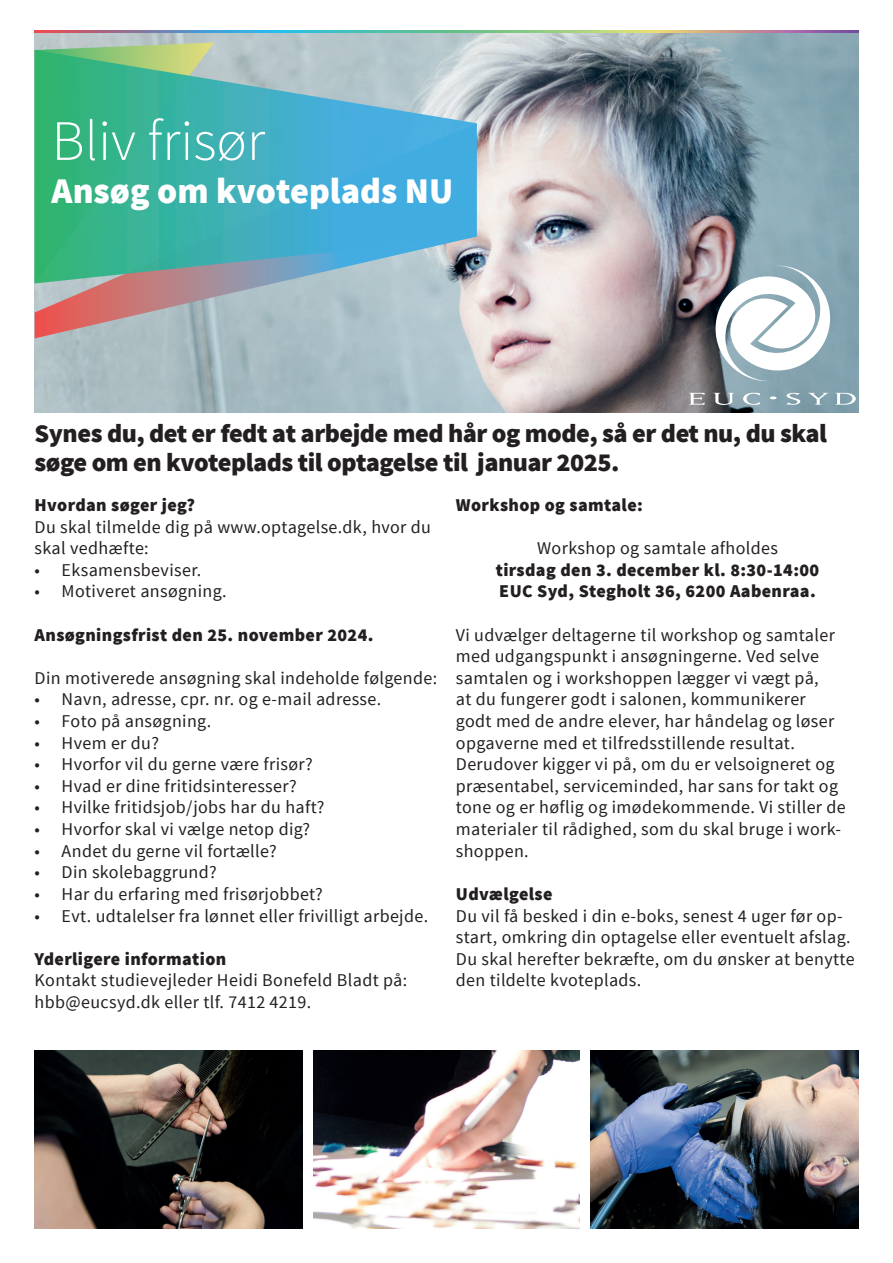
<style>
.page{position:relative;width:893px;height:1263px;background:#fff}
.page>*{position:absolute;margin:0;border:0;box-sizing:border-box;transform-origin:0 0}
.t1{font:300 57px "Source Sans Pro";color:#fff}
.t2{font:900 36px "Source Sans Pro";color:#fff}
.t3{font:900 25.65px/28.5px "Source Sans Pro";letter-spacing:-.02em;color:#231f20}
.t4{font:18px/21.6px "Source Sans Pro";letter-spacing:.02em;color:#231f20}
.t5{font:900 18px/21.6px "Source Sans Pro";letter-spacing:.02em;color:#231f20}
</style>
<div class="page">
<img style="left:35px;top:34px;width:824px;height:378px">
<svg style="left:35px;top:283px;width:442px;height:55px"></svg>
<svg style="left:35px;top:43px;width:179px;height:7px"></svg>
<svg style="left:35px;top:50px;width:442px;height:233px"></svg>
<svg style="left:34px;top:31px;width:825px;height:2px"></svg>
<img style="left:313px;top:1050px;width:267px;height:179px">
<img style="left:34px;top:1050px;width:268px;height:179px">
<img style="left:590px;top:1050px;width:268px;height:179px">
<svg style="left:710px;top:266px;width:125px;height:117px"></svg>
<svg style="left:689px;top:393px;width:15px;height:12px"></svg>
<svg style="left:713px;top:393px;width:21px;height:12px"></svg>
<svg style="left:743px;top:393px;width:17px;height:12px"></svg>
<svg style="left:770px;top:396px;width:7px;height:3px"></svg>
<svg style="left:786px;top:393px;width:14px;height:12px"></svg>
<svg style="left:808px;top:393px;width:21px;height:12px"></svg>
<svg style="left:835px;top:393px;width:21px;height:12px"></svg>
<h1 class="t1" style="left:52px;top:106px;width:215px">Bliv frisør</h1>
<h2 class="t2" style="left:52px;top:168px;width:403px">Ansøg om kvoteplads NU</h2>
<h3 class="t3" style="left:35px;top:420px;width:794px">Synes du, det er fedt at arbejde med hår og mode, så er det nu, du skal søge om en kvoteplads til optagelse til januar 2025.</h3>
<p class="t5" style="left:35px;top:495px;width:162px">Hvordan søger jeg?</p>
<p class="t4" style="left:35px;top:516px;width:398px">Du skal tilmelde dig på www.optagelse.dk, hvor du skal vedhæfte:</p>
<p class="t4" style="left:35px;top:559px;width:168px">• Eksamensbeviser.</p>
<p class="t4" style="left:35px;top:581px;width:194px">• Motiveret ansøgning.</p>
<p class="t5" style="left:35px;top:625px;width:340px">Ansøgningsfrist den 25. november 2024.</p>
<p class="t4" style="left:35px;top:667px;width:404px">Din motiverede ansøgning skal indeholde følgende:</p>
<p class="t4" style="left:35px;top:689px;width:348px">• Navn, adresse, cpr. nr. og e-mail adresse.</p>
<p class="t4" style="left:35px;top:711px;width:178px">• Foto på ansøgning.</p>
<p class="t4" style="left:35px;top:732px;width:126px">• Hvem er du?</p>
<p class="t4" style="left:35px;top:754px;width:280px">• Hvorfor vil du gerne være frisør?</p>
<p class="t4" style="left:35px;top:775px;width:264px">• Hvad er dine fritidsinteresser?</p>
<p class="t4" style="left:35px;top:797px;width:291px">• Hvilke fritidsjob/jobs har du haft?</p>
<p class="t4" style="left:35px;top:819px;width:277px">• Hvorfor skal vi vælge netop dig?</p>
<p class="t4" style="left:35px;top:840px;width:244px">• Andet du gerne vil fortælle?</p>
<p class="t4" style="left:35px;top:862px;width:184px">• Din skolebaggrund?</p>
<p class="t4" style="left:35px;top:883px;width:290px">• Har du erfaring med frisørjobbet?</p>
<p class="t4" style="left:35px;top:905px;width:395px">• Evt. udtalelser fra lønnet eller frivilligt arbejde.</p>
<p class="t5" style="left:35px;top:949px;width:193px">Yderligere information</p>
<p class="t4" style="left:35px;top:970px;width:374px">Kontakt studievejleder Heidi Bonefeld Bladt på: hbb@eucsyd.dk eller tlf. 7412 4219.</p>
<p class="t5" style="left:456px;top:495px;width:188px">Workshop og samtale:</p>
<p class="t4" style="left:537px;top:538px;width:242px">Workshop og samtale afholdes</p>
<p class="t5" style="left:496px;top:560px;width:325px">tirsdag den 3. december kl. 8:30-14:00<br>EUC Syd, Stegholt 36, 6200 Aabenraa.</p>
<p class="t4" style="left:456px;top:624px;width:391px">Vi udvælger deltagerne til workshop og samtaler med udgangspunkt i ansøgningerne. Ved selve samtalen og i workshoppen lægger vi vægt på,<br>at du fungerer godt i salonen, kommunikerer godt med de andre elever, har håndelag og løser opgaverne med et tilfredsstillende resultat.<br>Derudover kigger vi på, om du er velsoigneret og præsentabel, serviceminded, har sans for takt og tone og er høflig og imødekommende. Vi stiller de materialer til rådighed, som du skal bruge i work&shy;shoppen.</p>
<p class="t5" style="left:456px;top:884px;width:98px">Udvælgelse</p>
<p class="t4" style="left:456px;top:905px;width:400px">Du vil få besked i din e-boks, senest 4 uger før op&shy;start, omkring din optagelse eller eventuelt afslag.<br>Du skal herefter bekræfte, om du ønsker at benytte den tildelte kvoteplads.</p>
</div>
